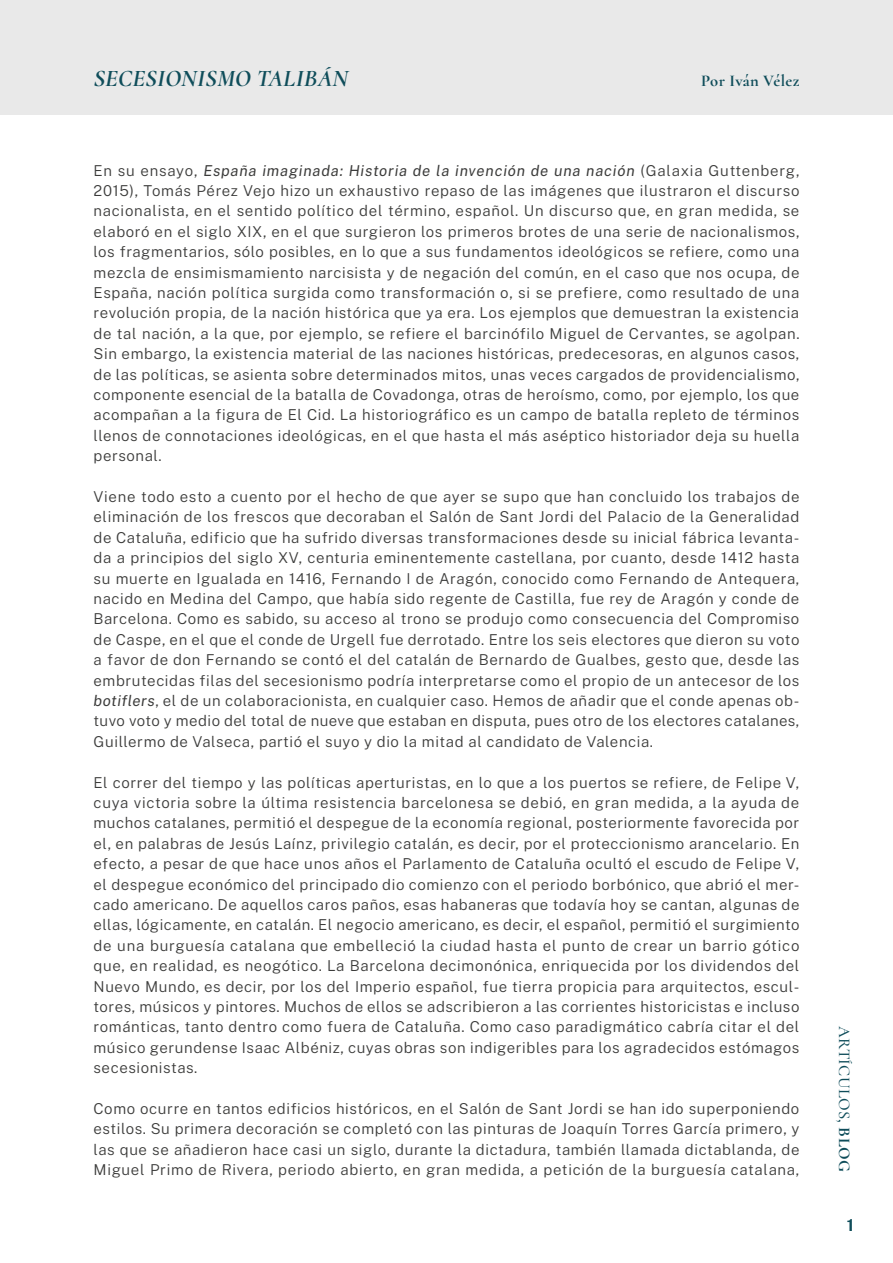
<style>
.page{position:relative;width:893px;height:1263px;background:#fff}
.page>*{position:absolute;margin:0;border:0;box-sizing:border-box;transform-origin:0 0}
.t1{font:italic 700 24px "Cormorant";letter-spacing:.01em;color:#0f4d5a}
.t2{font:500 16.5px "Cormorant";letter-spacing:.02em;color:#0f4d5a}
.t3{font:700 16.5px "Cormorant";letter-spacing:.02em;color:#0f4d5a}
.t4{font:700 16.5px "Public Sans";color:#0f4d5a}
.t5{font:300 15px/20.4px "Public Sans";letter-spacing:.04em;color:#3c3c3b;text-align:justify}
.s1{font-weight:400;font-style:italic}
.s2{font-weight:700}
</style>
<div class="page">
<div style="left:0;top:0;width:893px;height:114px;background:#e9e9e9"></div>
<h1 class="t1" style="left:94px;top:60px;width:256px">SECESIONISMO TALIBÁN</h1>
<p class="t3" style="left:701px;top:70px;width:100px">Por Iván Vélez</p>
<p class="t5" style="left:94px;top:159px;width:707px">En su ensayo, <span class="s1">España imaginada: Historia de la invención de una nación</span> (Galaxia Guttenberg, 2015), Tomás Pérez Vejo hizo un exhaustivo repaso de las imágenes que ilustraron el discurso nacionalista, en el sentido político del término, español. Un discurso que, en gran medida, se elaboró en el siglo XIX, en el que surgieron los primeros brotes de una serie de nacionalismos, los fragmentarios, sólo posibles, en lo que a sus fundamentos ideológicos se refiere, como una mezcla de ensimismamiento narcisista y de negación del común, en el caso que nos ocupa, de España, nación política surgida como transformación o, si se prefiere, como resultado de una revolución propia, de la nación histórica que ya era. Los ejemplos que demuestran la existencia de tal nación, a la que, por ejemplo, se refiere el barcinófilo Miguel de Cervantes, se agolpan.<br>Sin embargo, la existencia material de las naciones históricas, predecesoras, en algunos casos, de las políticas, se asienta sobre determinados mitos, unas veces cargados de providencialismo, componente esencial de la batalla de Covadonga, otras de heroísmo, como, por ejemplo, los que acompañan a la figura de El Cid. La historiográfico es un campo de batalla repleto de términos llenos de connotaciones ideológicas, en el que hasta el más aséptico historiador deja su huella personal.</p>
<p class="t5" style="left:94px;top:486px;width:707px">Viene todo esto a cuento por el hecho de que ayer se supo que han concluido los trabajos de eliminación de los frescos que decoraban el Salón de Sant Jordi del Palacio de la Generalidad de Cataluña, edificio que ha sufrido diversas transformaciones desde su inicial fábrica levanta&shy;da a principios del siglo XV, centuria eminentemente castellana, por cuanto, desde 1412 hasta su muerte en Igualada en 1416, Fernando I de Aragón, conocido como Fernando de Antequera, nacido en Medina del Campo, que había sido regente de Castilla, fue rey de Aragón y conde de Barcelona. Como es sabido, su acceso al trono se produjo como consecuencia del Compromiso de Caspe, en el que el conde de Urgell fue derrotado. Entre los seis electores que dieron su voto a favor de don Fernando se contó el del catalán de Bernardo de Gualbes, gesto que, desde las embrutecidas filas del secesionismo podría interpretarse como el propio de un antecesor de los <span class="s1">botiflers</span>, el de un colaboracionista, en cualquier caso. Hemos de añadir que el conde apenas ob&shy;tuvo voto y medio del total de nueve que estaban en disputa, pues otro de los electores catalanes, Guillermo de Valseca, partió el suyo y dio la mitad al candidato de Valencia.</p>
<p class="t5" style="left:94px;top:771px;width:707px">El correr del tiempo y las políticas aperturistas, en lo que a los puertos se refiere, de Felipe V, cuya victoria sobre la última resistencia barcelonesa se debió, en gran medida, a la ayuda de muchos catalanes, permitió el despegue de la economía regional, posteriormente favorecida por el, en palabras de Jesús Laínz, privilegio catalán, es decir, por el proteccionismo arancelario. En efecto, a pesar de que hace unos años el Parlamento de Cataluña ocultó el escudo de Felipe V, el despegue económico del principado dio comienzo con el periodo borbónico, que abrió el mer&shy;cado americano. De aquellos caros paños, esas habaneras que todavía hoy se cantan, algunas de ellas, lógicamente, en catalán. El negocio americano, es decir, el español, permitió el surgimiento de una burguesía catalana que embelleció la ciudad hasta el punto de crear un barrio gótico que, en realidad, es neogótico. La Barcelona decimonónica, enriquecida por los dividendos del Nuevo Mundo, es decir, por los del Imperio español, fue tierra propicia para arquitectos, escul&shy;tores, músicos y pintores. Muchos de ellos se adscribieron a las corrientes historicistas e incluso románticas, tanto dentro como fuera de Cataluña. Como caso paradigmático cabría citar el del músico gerundense Isaac Albéniz, cuyas obras son indigeribles para los agradecidos estómagos secesionistas.</p>
<p class="t5" style="left:94px;top:1098px;width:707px">Como ocurre en tantos edificios históricos, en el Salón de Sant Jordi se han ido superponiendo estilos. Su primera decoración se completó con las pinturas de Joaquín Torres García primero, y las que se añadieron hace casi un siglo, durante la dictadura, también llamada dictablanda, de Miguel Primo de Rivera, periodo abierto, en gran medida, a petición de la burguesía catalana,</p>
<p class="t2" style="left:854px;top:1026px;width:147px;rotate:90deg">ARTÍCULOS, <span class="s2">BLOG</span></p>
<p class="t4" style="left:847px;top:1213px;width:9px">1</p>
</div>
